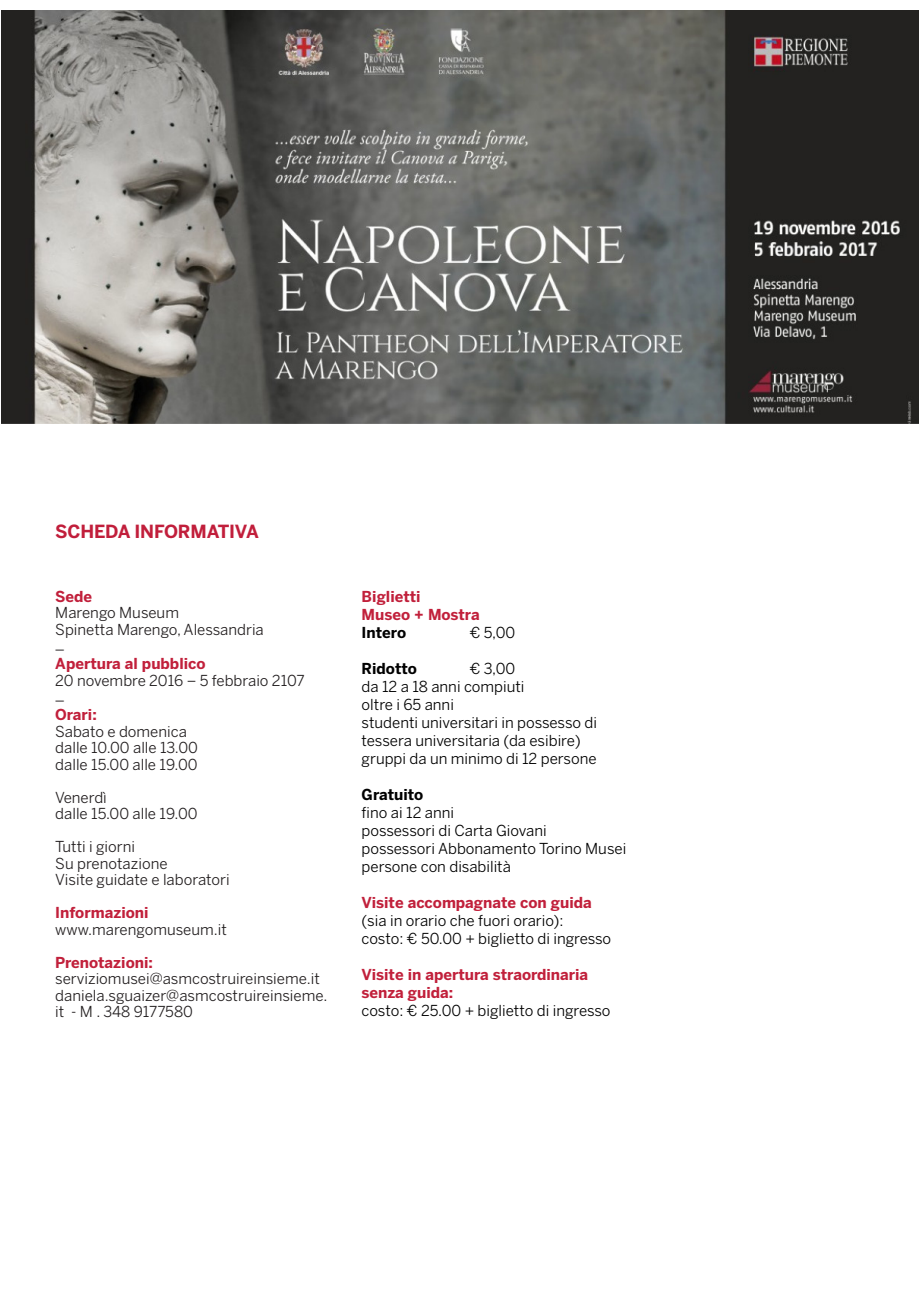
<style>
.page{position:relative;width:919px;height:1289px;background:#fff}
.page>*{position:absolute;margin:0;border:0;box-sizing:border-box;transform-origin:0 0}
.t1{font:700 18px "Benton Sans";letter-spacing:-.01em;color:#c11e3b}
.t2{font:15px/16.5px "Benton Sans";color:#231f20}
.t3{font:15px/18px "Benton Sans";color:#000}
.t4{font:700 15px/18px "Benton Sans";color:#c1203b}
.t5{font:700 15px "Benton Sans";color:#000}
.s1{font-weight:700;color:#c1203b}
.s2{font-family:"Neutraface 2 Text"}
.s3{color:#000}
.s4{font-weight:700}
.s5{font-weight:400;color:#000}
</style>
<div class="page">
<svg style="left:1px;top:10px;width:917px;height:414px;background:#63625f"></svg>
<p class="t1" style="left:55px;top:521px;width:205px">SCHEDA INFORMATIVA</p>
<p class="t2" style="left:55px;top:587px;width:210px"><span class="s1">Sede<br></span>Marengo Museum<br>Spinetta Marengo, Alessandria</p>
<p class="t2" style="left:55px;top:638px;width:251px"><span class="s2">—<br></span><span class="s1">Apertura al pubblico<br></span>20 novembre 2016 – 5 febbraio 2107</p>
<p class="t2" style="left:55px;top:689px;width:144px"><span class="s2">—<br></span><span class="s1">Orari:<br></span>Sabato e domenica dalle 10.00 alle 13.00 dalle 15.00 alle 19.00</p>
<p class="t2" style="left:55px;top:788px;width:144px">Venerdì<br>dalle 15.00 alle 19.00</p>
<p class="t2" style="left:55px;top:838px;width:176px">Tutti i giorni<br>Su prenotazione<br>Visite guidate e laboratori</p>
<p class="t2" style="left:55px;top:904px;width:173px"><span class="s1">Informazioni </span>www.marengomuseum.it</p>
<p class="t2" style="left:55px;top:953px;width:273px"><span class="s1">Prenotazioni: </span>serviziomusei@asmcostruireinsieme.it daniela.sguaizer@asmcostruireinsieme. it - M . 348 9177580</p>
<p class="t4" style="left:361px;top:587px;width:119px">Biglietti<br>Museo + Mostra<br><span class="s3">Intero</span></p>
<p class="t3" style="left:469px;top:623px;width:47px">€ 5,00</p>
<p class="t3" style="left:361px;top:659px;width:237px;text-indent:108px">€ 3,00<br>da 12 a 18 anni compiuti<br>oltre i 65 anni<br>studenti universitari in possesso di tessera universitaria (da esibire) gruppi da un minimo di 12 persone</p>
<p class="t3" style="left:361px;top:785px;width:266px"><span class="s4">Gratuito<br></span>fino ai 12 anni<br>possessori di Carta Giovani<br>possessori Abbonamento Torino Musei persone con disabilità</p>
<p class="t3" style="left:361px;top:893px;width:251px"><span class="s1">Visite accompagnate con guida </span>(sia in orario che fuori orario):<br>costo: € 50.00 + biglietto di ingresso</p>
<p class="t4" style="left:361px;top:965px;width:250px">Visite in apertura straordinaria senza guida:<br><span class="s5">costo: € 25.00 + biglietto di ingresso</span></p>
<p class="t5" style="left:361px;top:659px;width:57px">Ridotto</p>
</div>
